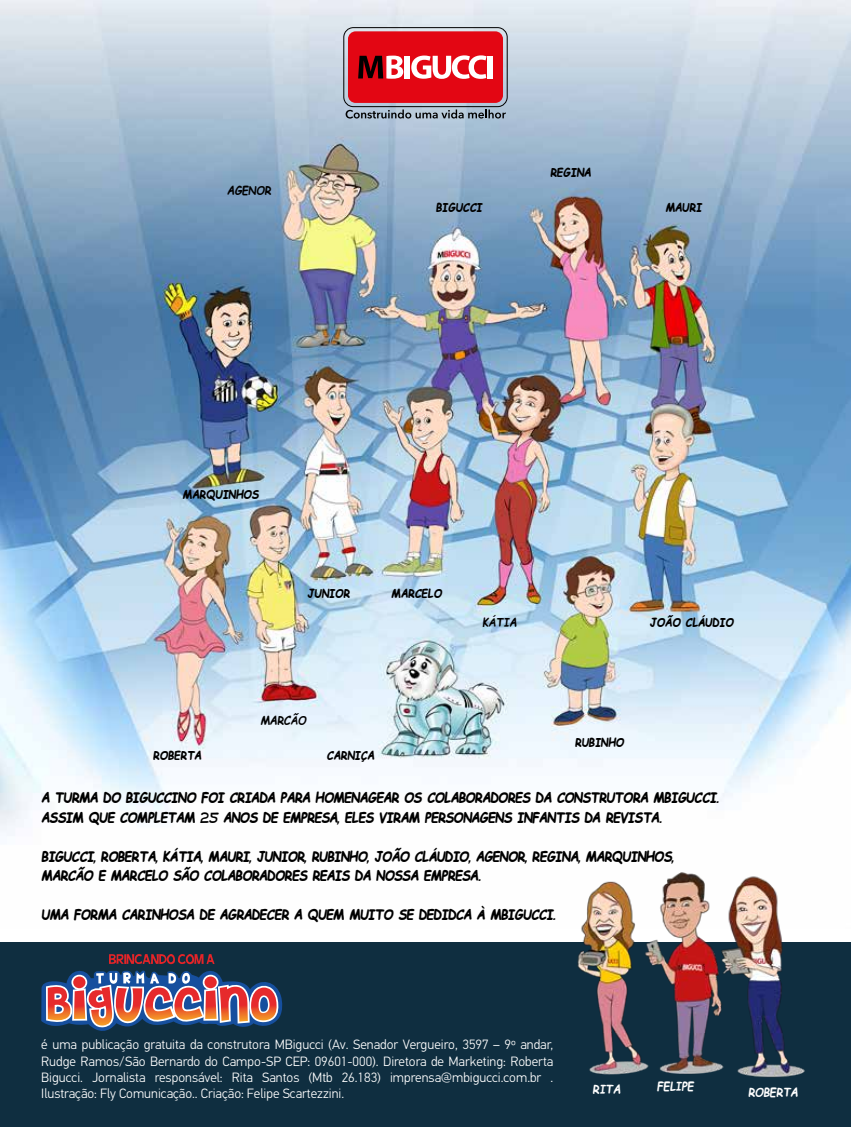
<style>
.page{position:relative;width:851px;height:1127px;background:#fff}
.page>*{position:absolute;margin:0;border:0;box-sizing:border-box;transform-origin:0 0}
.t1{font:28.5px/39px "Kid Cobalt";letter-spacing:-.025em;color:#000}
.t2{font:24.6px "Kid Cobalt";letter-spacing:-.01em;color:#fff}
.t3{font:24px "Kid Cobalt";letter-spacing:-.01em;color:#000}
.t4{font:300 13.5px/16.2px "PF Din Text Universal";color:#fff;text-align:justify}
</style>
<div class="page">
<div style="left:0;top:942px;width:850px;height:185px;background:#0f2e40"></div>
<img style="left:0;top:0;width:850px;height:836px">
<div style="left:343px;top:27px;width:164px;height:80px;border:1px solid #000;border-radius:10px"></div>
<div style="left:348px;top:31px;width:155px;height:72px;background:#e30613;border-radius:8px"></div>
<svg style="left:358px;top:56px;width:45px;height:23px"></svg>
<div style="left:405px;top:56px;width:5px;height:22px;background:#fff"></div>
<svg style="left:411px;top:55px;width:75px;height:24px"></svg>
<div style="left:487px;top:56px;width:6px;height:22px;background:#fff"></div>
<svg style="left:345px;top:109px;width:160px;height:10px"></svg>
<img style="left:577px;top:872px;width:228px;height:206px">
<svg style="left:41px;top:954px;width:242px;height:77px"></svg>
<p class="t3" style="left:227px;top:173px;width:46px">agenor</p>
<p class="t3" style="left:436px;top:189px;width:48px">BIGUCCI</p>
<p class="t3" style="left:550px;top:155px;width:43px">REGINA</p>
<p class="t3" style="left:665px;top:190px;width:38px">MAURI</p>
<p class="t3" style="left:183px;top:477px;width:78px">MARQUINHOS</p>
<p class="t3" style="left:307px;top:576px;width:44px">JUNIOR</p>
<p class="t3" style="left:391px;top:576px;width:52px">MARCELO</p>
<p class="t3" style="left:153px;top:738px;width:50px">ROBERTA</p>
<p class="t3" style="left:260px;top:703px;width:47px">marcão</p>
<p class="t3" style="left:326px;top:738px;width:49px">CARNIÇA</p>
<p class="t3" style="left:482px;top:605px;width:36px">kátia</p>
<p class="t3" style="left:649px;top:605px;width:85px">JOÃO CLÁUDIO</p>
<p class="t3" style="left:574px;top:725px;width:51px">RUBINHO</p>
<p class="t1" style="left:41px;top:774px;width:679px">A TURMA DO BIGUCCINO FOI CRIADA PARA HOMENAGEAR OS COLABORADORES DA CONSTRUTORA MBIGUCCI.</p>
<p class="t1" style="left:41px;top:793px;width:634px">ASSIM QUE COMPLETAM 25 ANOS DE EMPRESA, ELES VIRAM PERSONAGENS INFANTIS DA REVISTA.<br>BIGUCCI, ROBERTA, KÁTIA, MAURI, JUNIOR, RUBINHO, JOÃO CLÁUDIO, AGENOR, REGINA, MARQUINHOS,</p>
<p class="t1" style="left:41px;top:852px;width:516px">MARCÃO E MARCELO SÃO COLABORADORES REAIS DA NOSSA EMPRESA.<br>UMA FORMA CARINHOSA DE AGRADECER A QUEM MUITO SE DEDIDCA À MBIGUCCI.</p>
<p class="t4" style="left:41px;top:1037px;width:513px">é uma publicação gratuita da construtora MBigucci (Av. Senador Vergueiro, 3597 – 9º andar, Rudge Ramos/São Bernardo do Campo-SP CEP: 09601-000). Diretora de Marketing: Roberta Bigucci. Jornalista responsável: Rita Santos (Mtb 26.183) imprensa@mbigucci.com.br .<br>Ilustração: Fly Comunicação.. Criação: Felipe Scartezzini.</p>
<p class="t2" style="left:656px;top:1068px;width:39px">felipe</p>
<p class="t2" style="left:592px;top:1071px;width:30px">rita</p>
<p class="t2" style="left:748px;top:1074px;width:52px">roberta</p>
</div>
